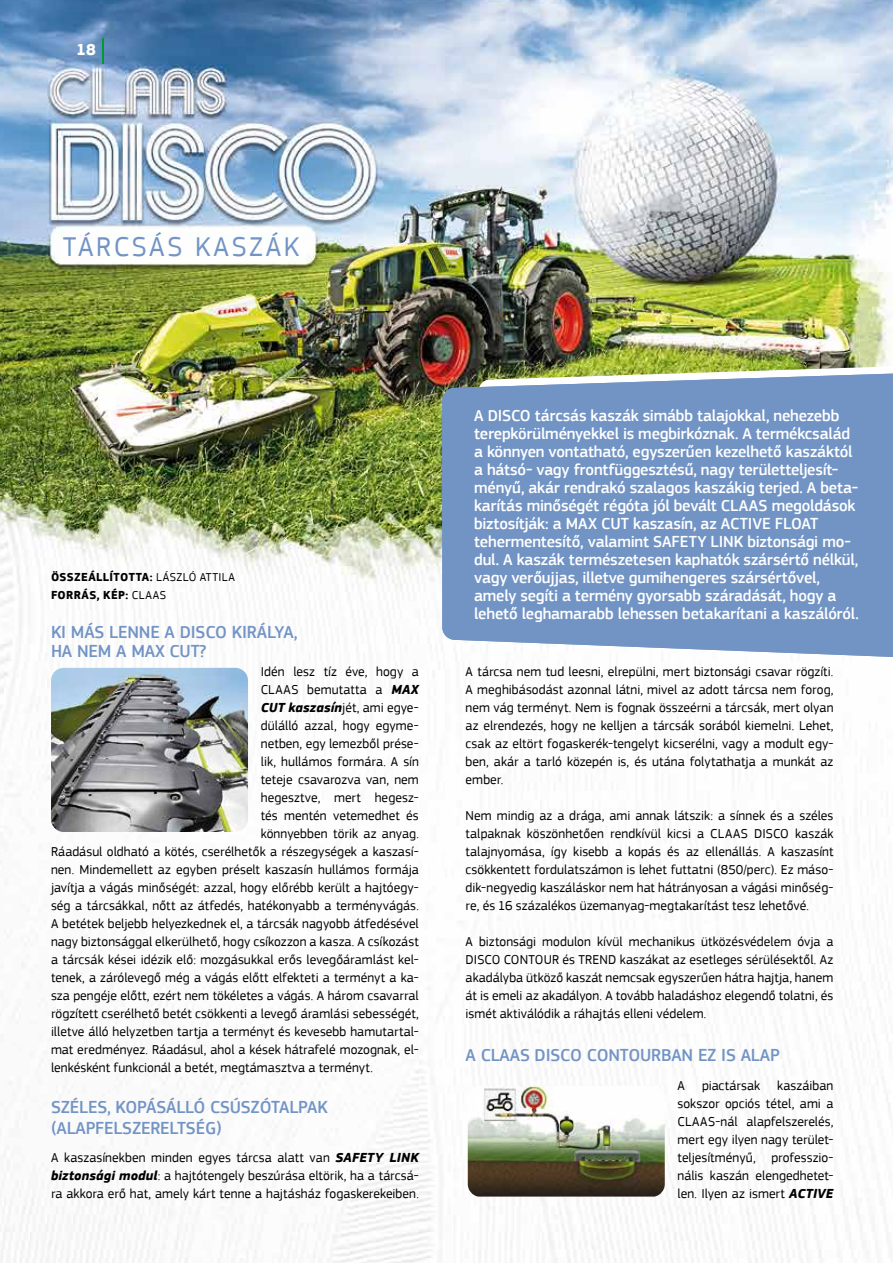
<style>
.page{position:relative;width:893px;height:1263px;background:#fff}
.page>*{position:absolute;margin:0;border:0;box-sizing:border-box;transform-origin:0 0}
.t1{font:28.5px "PF Square Sans Pro";letter-spacing:.09em;color:#7294c5}
.t2{font:500 18px/19.5px "PF Square Sans Pro";letter-spacing:-.01em;color:#7294c5}
.t3{font:500 16.5px/18px "PF Square Sans Pro";letter-spacing:-.01em;color:#fff}
.t4{font:700 16.5px "PF Square Sans Pro";color:#fff}
.t5{font:13.5px/18px "PF Square Sans Pro";letter-spacing:.005em;color:#000;text-align:justify}
.t6{font:700 12px/18px "PF Square Sans Pro";letter-spacing:.03em;color:#000}
.s1{font-weight:400}
.s2{font-weight:700;font-style:italic}
</style>
<div class="page">
<img style="left:0;top:0;width:893px;height:1263px">
<img style="left:478px;top:366px;width:415px;height:8px">
<div style="left:442px;top:374px;width:451px;height:284px;background:#7294c5"></div>
<img style="left:51px;top:668px;width:197px;height:164px">
<img style="left:468px;top:1086px;width:197px;height:110px">
<hr style="left:102px;top:39px;width:2px;height:25px;background:#009932">
<p class="t4" style="left:76px;top:40px;width:21px">18</p>
<h1 class="t1" style="left:63px;top:230px;width:238px">TÁRCSÁS KASZÁK</h1>
<p class="t6" style="left:51px;top:568px;width:186px">ÖSSZEÁLLÍTOTTA: <span class="s1">LÁSZLÓ ATTILA<br></span>FORRÁS, KÉP: <span class="s1">CLAAS</span></p>
<h2 class="t2" style="left:51px;top:622px;width:248px">KI MÁS LENNE A DISCO KIRÁLYA,<br>HA NEM A MAX CUT?</h2>
<p class="t5" style="left:261px;top:662px;width:160px">Idén lesz tíz éve, hogy a</p>
<p class="t5" style="left:261px;top:680px;width:160px">CLAAS bemutatta a <span class="s2">MAX</span></p>
<p class="t5" style="left:261px;top:698px;width:160px"><span class="s2">CUT kaszasín</span>jét, ami egye-</p>
<p class="t5" style="left:261px;top:716px;width:160px">dülálló azzal, hogy egyme-</p>
<p class="t5" style="left:261px;top:734px;width:160px">netben, egy lemezből prése-</p>
<p class="t5" style="left:261px;top:752px;width:160px">lik, hullámos formára. A sín</p>
<p class="t5" style="left:261px;top:770px;width:160px">teteje csavarozva van, nem</p>
<p class="t5" style="left:261px;top:788px;width:160px">hegesztve, mert hegesz-</p>
<p class="t5" style="left:261px;top:806px;width:160px">tés mentén vetemedhet és</p>
<p class="t5" style="left:261px;top:824px;width:160px">könnyebben törik az anyag.</p>
<p class="t5" style="left:51px;top:842px;width:369px">Ráadásul oldható a kötés, cserélhetők a részegységek a kaszasí-</p>
<p class="t5" style="left:51px;top:860px;width:369px">nen. Mindemellett az egyben préselt kaszasín hullámos formája</p>
<p class="t5" style="left:51px;top:878px;width:369px">javítja a vágás minőségét: azzal, hogy előrébb került a hajtóegy-</p>
<p class="t5" style="left:51px;top:896px;width:369px">ség a tárcsákkal, nőtt az átfedés, hatékonyabb a terményvágás.</p>
<p class="t5" style="left:51px;top:914px;width:369px">A betétek beljebb helyezkednek el, a tárcsák nagyobb átfedésével</p>
<p class="t5" style="left:51px;top:932px;width:369px">nagy biztonsággal elkerülhető, hogy csíkozzon a kasza. A csíkozást</p>
<p class="t5" style="left:51px;top:950px;width:369px">a tárcsák kései idézik elő: mozgásukkal erős levegőáramlást kel-</p>
<p class="t5" style="left:51px;top:968px;width:369px">tenek, a zárólevegő még a vágás előtt elfekteti a terményt a ka-</p>
<p class="t5" style="left:51px;top:986px;width:369px">sza pengéje előtt, ezért nem tökéletes a vágás. A három csavarral</p>
<p class="t5" style="left:51px;top:1004px;width:369px">rögzített cserélhető betét csökkenti a levegő áramlási sebességét,</p>
<p class="t5" style="left:51px;top:1022px;width:369px">illetve álló helyzetben tartja a terményt és kevesebb hamutartal-</p>
<p class="t5" style="left:51px;top:1040px;width:369px">mat eredményez. Ráadásul, ahol a kések hátrafelé mozognak, el-</p>
<p class="t5" style="left:51px;top:1058px;width:323px">lenkésként funkcionál a betét, megtámasztva a terményt.</p>
<h2 class="t2" style="left:51px;top:1098px;width:278px;line-height:20.2px">SZÉLES, KOPÁSÁLLÓ CSÚSZÓTALPAK (ALAPFELSZERELTSÉG)</h2>
<p class="t5" style="left:51px;top:1148px;width:369px">A kaszasínekben minden egyes tárcsa alatt van <span class="s2">SAFETY LINK biztonsági modul</span>: a hajtótengely beszúrása eltörik, ha a tárcsá&shy;ra akkora erő hat, amely kárt tenne a hajtásház fogaskerekeiben.</p>
<p class="t3" style="left:474px;top:407px;width:386px">A DISCO tárcsás kaszák simább talajokkal, nehezebb terepkörülményekkel is megbirkóznak. A termékcsalád a könnyen vontatható, egyszerűen kezelhető kaszáktól a hátsó- vagy frontfüggesztésű, nagy területteljesít&shy;ményű, akár rendrakó szalagos kaszákig terjed. A beta&shy;karítás minőségét régóta jól bevált CLAAS megoldások biztosítják: a MAX CUT kaszasín, az ACTIVE FLOAT tehermentesítő, valamint SAFETY LINK biztonsági mo&shy;dul. A kaszák természetesen kaphatók szársértő nélkül, vagy verőujjas, illetve gumihengeres szársértővel, amely segíti a termény gyorsabb száradását, hogy a lehető leghamarabb lehessen betakarítani a kaszálóról.</p>
<p class="t5" style="left:466px;top:662px;width:369px">A tárcsa nem tud leesni, elrepülni, mert biztonsági csavar rögzíti.<br>A meghibásodást azonnal látni, mivel az adott tárcsa nem forog, nem vág terményt. Nem is fognak összeérni a tárcsák, mert olyan az elrendezés, hogy ne kelljen a tárcsák sorából kiemelni. Lehet, csak az eltört fogaskerék-tengelyt kicserélni, vagy a modult egy&shy;ben, akár a tarló közepén is, és utána folytathatja a munkát az ember.</p>
<p class="t5" style="left:466px;top:806px;width:369px">Nem mindig az a drága, ami annak látszik: a sínnek és a széles talpaknak köszönhetően rendkívül kicsi a CLAAS DISCO kaszák talajnyomása, így kisebb a kopás és az ellenállás. A kaszasínt csökkentett fordulatszámon is lehet futtatni (850/perc). Ez máso&shy;dik-negyedig kaszáláskor nem hat hátrányosan a vágási minőség&shy;re, és 16 százalékos üzemanyag-megtakarítást tesz lehetővé.</p>
<p class="t5" style="left:466px;top:932px;width:369px">A biztonsági modulon kívül mechanikus ütközésvédelem óvja a DISCO CONTOUR és TREND kaszákat az esetleges sérülésektől. Az akadályba ütköző kaszát nemcsak egyszerűen hátra hajtja, hanem át is emeli az akadályon. A tovább haladáshoz elegendő tolatni, és ismét aktiválódik a ráhajtás elleni védelem.</p>
<h2 class="t2" style="left:466px;top:1045px;width:316px">A CLAAS DISCO CONTOURBAN EZ IS ALAP</h2>
<p class="t5" style="left:677px;top:1076px;width:9px">A</p>
<p class="t5" style="left:702px;top:1076px;width:60px">piactársak</p>
<p class="t5" style="left:677px;top:1076px;width:157px;text-indent:100px">kaszáiban sokszor opciós tétel, ami a CLAAS-nál alapfelszerelés, mert egy ilyen nagy terület&shy;teljesítményű, professzio&shy;nális kaszán elengedhetet&shy;len. Ilyen az ismert <span class="s2">ACTIVE</span></p>
</div>
